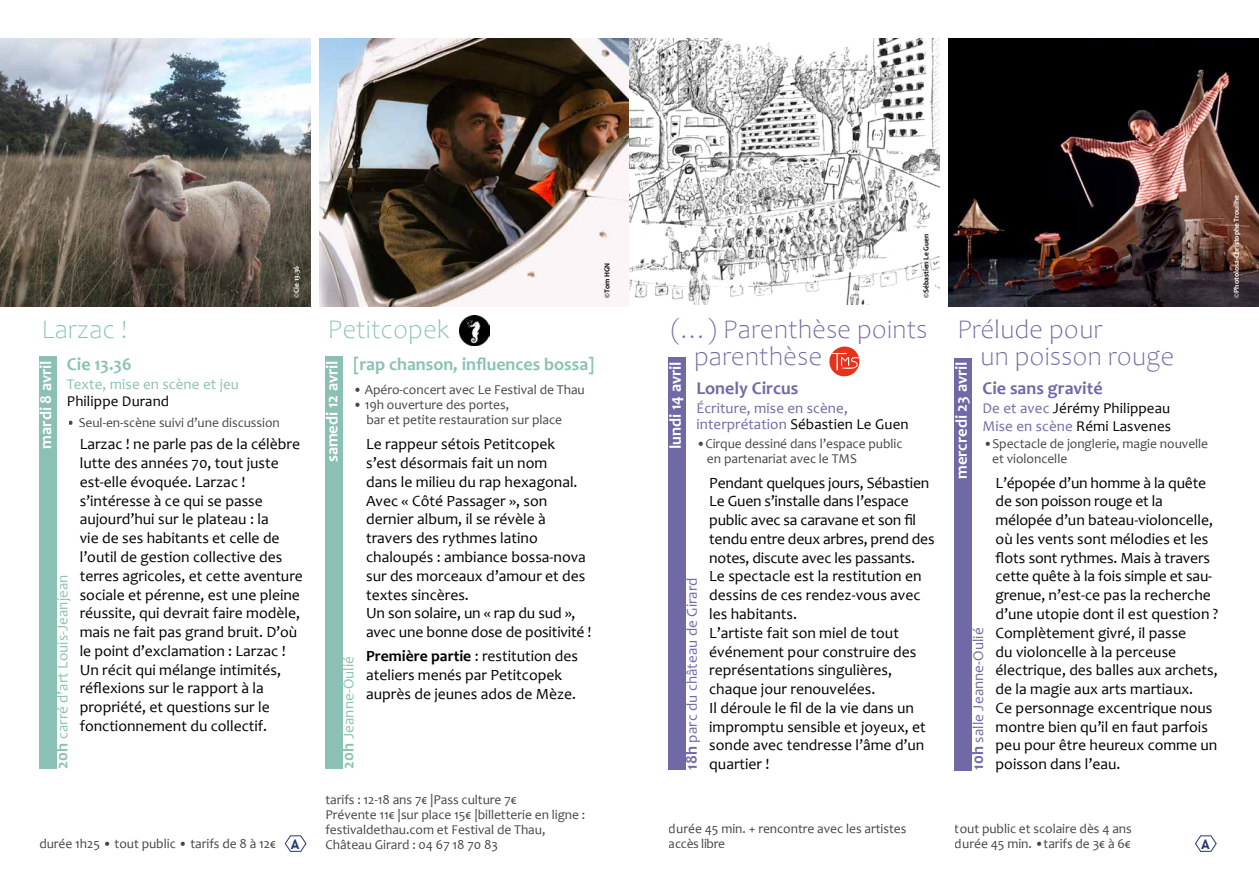
<style>
.page{position:relative;width:1259px;height:893px;background:#fff}
.page>*{position:absolute;margin:0;border:0;box-sizing:border-box;transform-origin:0 0}
.t1{font:300 27px/27px "Candara";color:#6f6aa5}
.t2{font:300 27px "Candara";color:#8bc1b4}
.t3{font:700 18px "Candara";color:#8bc1b4}
.t4{font:700 18px "Candara";color:#6f6aa5}
.t5{font:700 16.5px "Candara";color:#fff}
.t6{font:15.6px/18.8px "Candara";color:#000}
.t7{font:15px/16.5px "Candara";letter-spacing:.005em;color:#6f6aa5}
.t8{font:15px "Candara";letter-spacing:.005em;color:#8bc1b4}
.t9{font:15px/18px "Candara";letter-spacing:.005em;color:#000}
.t10{font:13.5px/15px "Candara";letter-spacing:-.005em;color:#000}
.t11{font:13.5px "Bahnschrift";color:#25376f}
.t12{font:700 7.5px "Candara";color:#fff}
.t13{font:700 7.5px "Candara";color:#000}
.s1{font-weight:700;font-size:16.5px}
.s2{font-weight:700}
.s3{color:#000}
.s4{color:#6f6aa5}
</style>
<div class="page">
<div style="left:39px;top:356px;width:17px;height:413px;background:#8bc1b4"></div>
<div style="left:325px;top:356px;width:17px;height:413px;background:#8bc1b4"></div>
<img style="left:0;top:38px;width:310px;height:268px">
<img style="left:319px;top:38px;width:310px;height:268px">
<svg style="left:285px;top:835px;width:21px;height:17px"></svg>
<img style="left:459px;top:316px;width:30px;height:29px">
<div style="left:669px;top:357px;width:17px;height:413px;background:#6f6aa5"></div>
<div style="left:955px;top:358px;width:17px;height:413px;background:#6f6aa5"></div>
<img style="left:629px;top:38px;width:311px;height:266px">
<img style="left:949px;top:38px;width:310px;height:268px">
<svg style="left:1195px;top:835px;width:21px;height:17px"></svg>
<svg style="left:829px;top:347px;width:30px;height:29px"></svg>
<p class="t12" style="left:292px;top:298px;width:33px;rotate:-90deg">©Cie 13.36</p>
<h1 class="t2" style="left:41px;top:315px;width:88px">Larzac !</h1>
<h1 class="t2" style="left:327px;top:315px;width:123px">Petitcopek</h1>
<p class="t8" style="left:67px;top:375px;width:173px">Texte, mise en scène et jeu</p>
<p class="t9" style="left:67px;top:392px;width:104px">Philippe Durand</p>
<p class="t6" style="left:80px;top:435px;width:225px">Larzac ! ne parle pas de la célèbre lutte des années 70, tout juste est-elle évoquée. Larzac ! s’intéresse à ce qui se passe aujourd’hui sur le plateau : la<br>vie de ses habitants et celle de l’outil de gestion collective des terres agricoles, et cette aventure sociale et pérenne, est une pleine réussite, qui devrait faire modèle, mais ne fait pas grand bruit. D’où le point d’exclamation : Larzac !<br>Un récit qui mélange intimités, réflexions sur le rapport à la propriété, et questions sur le fonctionnement du collectif.</p>
<p class="t6" style="left:366px;top:435px;width:227px">Le rappeur sétois Petitcopek<br>s’est désormais fait un nom<br>dans le milieu du rap hexagonal.<br>Avec « Côté Passager », son dernier album, il se révèle à travers des rythmes latino chaloupés : ambiance bossa-nova sur des morceaux d’amour et des textes sincères.<br>Un son solaire, un « rap du sud », avec une bonne dose de positivité !</p>
<p class="t3" style="left:67px;top:353px;width:66px">Cie 13.36</p>
<p class="t3" style="left:353px;top:353px;width:243px">[rap chanson, influences bossa]</p>
<p class="t5" style="left:36px;top:449px;width:90px;rotate:-90deg">mardi 8 avril</p>
<p class="t5" style="left:322px;top:462px;width:103px;rotate:-90deg">samedi 12 avril</p>
<p class="t10" style="left:353px;top:382px;width:233px">• Apéro-concert avec Le Festival de Thau</p>
<p class="t10" style="left:366px;top:397px;width:197px;text-indent:-14px">• 19h ouverture des portes,<br>bar et petite restauration sur place</p>
<p class="t10" style="left:67px;top:414px;width:214px">• Seul-en-scène suivi d’une discussion</p>
<p class="t8" style="left:53px;top:769px;width:196px;rotate:-90deg"><span class="s1">20h</span> carré d’art Louis-Jeanjean</p>
<p class="t6" style="left:366px;top:647px;width:213px"><span class="s2">Première partie</span> : restitution des ateliers menés par Petitcopek auprès de jeunes ados de Mèze.</p>
<p class="t8" style="left:339px;top:769px;width:114px;rotate:-90deg"><span class="s1">20h</span> Jeanne-Oulié</p>
<p class="t10" style="left:39px;top:835px;width:238px">durée 1h25 • tout public • tarifs de 8 à 12€</p>
<p class="t11" style="left:291px;top:834px;width:10px">A</p>
<p class="t10" style="left:325px;top:792px;width:261px">tarifs : 12-18 ans 7€ |Pass culture 7€<br>Prévente 11€ |sur place 15€ |billetterie en ligne : festivaldethau.com et Festival de Thau, Château Girard : 04 67 18 70 83</p>
<p class="t13" style="left:602px;top:298px;width:37px;rotate:-90deg">©Tom HGN</p>
<p class="t13" style="left:921px;top:298px;width:65px;rotate:-90deg">©Sébastien Le Guen</p>
<h1 class="t1" style="left:694px;top:317px;width:235px;text-indent:-23px">(…) Parenthèse points parenthèse</h1>
<h1 class="t1" style="left:980px;top:317px;width:196px;text-indent:-23px">Prélude pour<br>un poisson rouge</h1>
<p class="t7" style="left:696px;top:399px;width:214px">Écriture, mise en scène, interprétation <span class="s3">Sébastien Le Guen</span></p>
<p class="t9" style="left:982px;top:399px;width:190px"><span class="s4">De et avec</span> Jérémy Philippeau<br><span class="s4">Mise en scène</span> Rémi Lasvenes</p>
<p class="t5" style="left:665px;top:449px;width:89px;rotate:-90deg">lundi 14 avril</p>
<p class="t5" style="left:951px;top:479px;width:119px;rotate:-90deg">mercredi 23 avril</p>
<p class="t4" style="left:696px;top:376px;width:103px">Lonely Circus</p>
<p class="t4" style="left:982px;top:376px;width:121px">Cie sans gravité</p>
<p class="t10" style="left:707px;top:436px;width:197px;text-indent:-11px">•Cirque dessiné dans l’espace public en partenariat avec le TMS</p>
<p class="t10" style="left:992px;top:436px;width:217px;text-indent:-9px">•Spectacle de jonglerie, magie nouvelle et violoncelle</p>
<p class="t6" style="left:709px;top:473px;width:227px">Pendant quelques jours, Sébastien<br>Le Guen s’installe dans l’espace public avec sa caravane et son fil tendu entre deux arbres, prend des notes, discute avec les passants.<br>Le spectacle est la restitution en dessins de ces rendez-vous avec les habitants.<br>L’artiste fait son miel de tout événement pour construire des représentations singulières, chaque jour renouvelées.<br>Il déroule le fil de la vie dans un impromptu sensible et joyeux, et sonde avec tendresse l’âme d’un quartier !</p>
<p class="t6" style="left:995px;top:473px;width:224px">L’épopée d’un homme à la quête de son poisson rouge et la mélopée d’un bateau-violoncelle, où les vents sont mélodies et les flots sont rythmes. Mais à travers cette quête à la fois simple et sau&shy;grenue, n’est-ce pas la recherche d’une utopie dont il est question ?<br>Complètement givré, il passe<br>du violoncelle à la perceuse électrique, des balles aux archets, de la magie aux arts martiaux.<br>Ce personnage excentrique nous montre bien qu’il en faut parfois peu pour être heureux comme un poisson dans l’eau.</p>
<p class="t7" style="left:683px;top:770px;width:194px;rotate:-90deg"><span class="s1">18h</span> parc du château de Girard</p>
<p class="t7" style="left:969px;top:770px;width:144px;rotate:-90deg"><span class="s1">10h</span> salle Jeanne-Oulié</p>
<p class="t12" style="left:1231px;top:298px;width:104px;rotate:-90deg">©Photolosa-Christophe Trouilhe</p>
<p class="t10" style="left:669px;top:821px;width:239px">durée 45 min. + rencontre avec les artistes accès libre</p>
<p class="t10" style="left:955px;top:821px;width:178px">tout public et scolaire dès 4 ans durée 45 min. •tarifs de 3€ à 6€</p>
<p class="t11" style="left:1201px;top:834px;width:10px">A</p>
</div>
